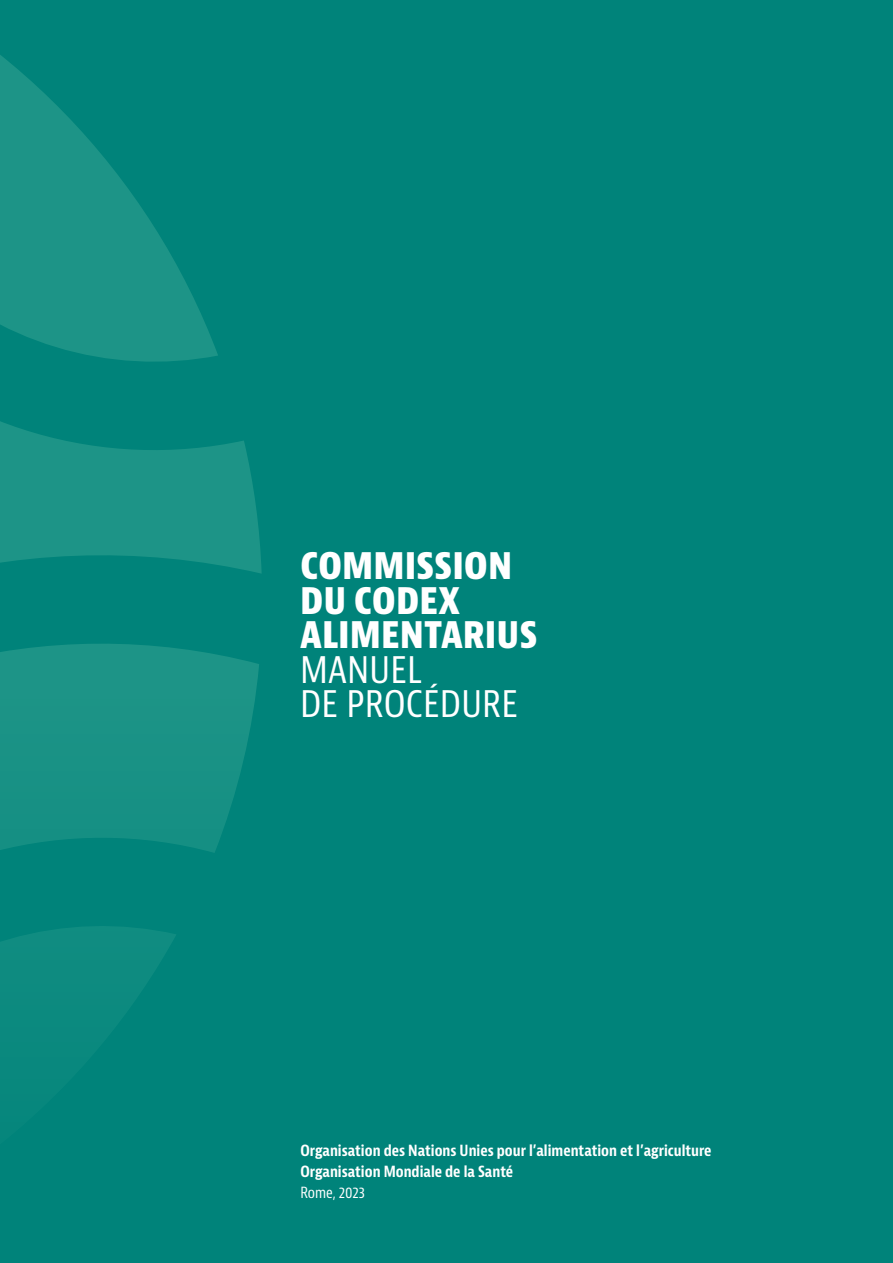
<style>
.page{position:relative;width:893px;height:1263px;background:#00837a}
.page>*{position:absolute;margin:0;border:0;box-sizing:border-box;transform-origin:0 0}
.t1{font:700 condensed 39px/34.5px "Bernina Sans";color:#fff}
.t2{font:condensed 39px/34.5px "Bernina Sans";color:#fff}
.t3{font:700 condensed 15px/21px "Bernina Sans";color:#fff}
.t4{font:condensed 15px "Bernina Sans";letter-spacing:-.005em;color:#fff}
</style>
<div class="page">
<svg style="left:0;top:421px;width:262px;height:153px;fill:#1d9487"></svg>
<svg style="left:0;top:644px;width:259px;height:209px;background:#169083"></svg>
<svg style="left:0;top:926px;width:176px;height:116px;fill:#0d8a80"></svg>
<svg style="left:0;top:55px;width:218px;height:307px;fill:#1d9487"></svg>
<h1 class="t1" style="left:300px;top:549px;width:239px">COMMISSION<br>DU CODEX<br>ALIMENTARIUS</h1>
<h1 class="t2" style="left:300px;top:652px;width:219px">MANUEL<br>DE PROCÉDURE</h1>
<p class="t3" style="left:300px;top:1140px;width:413px">Organisation des Nations Unies pour l’alimentation et l’agriculture<br>Organisation Mondiale de la Santé</p>
<p class="t4" style="left:300px;top:1183px;width:66px">Rome, 2023</p>
</div>
